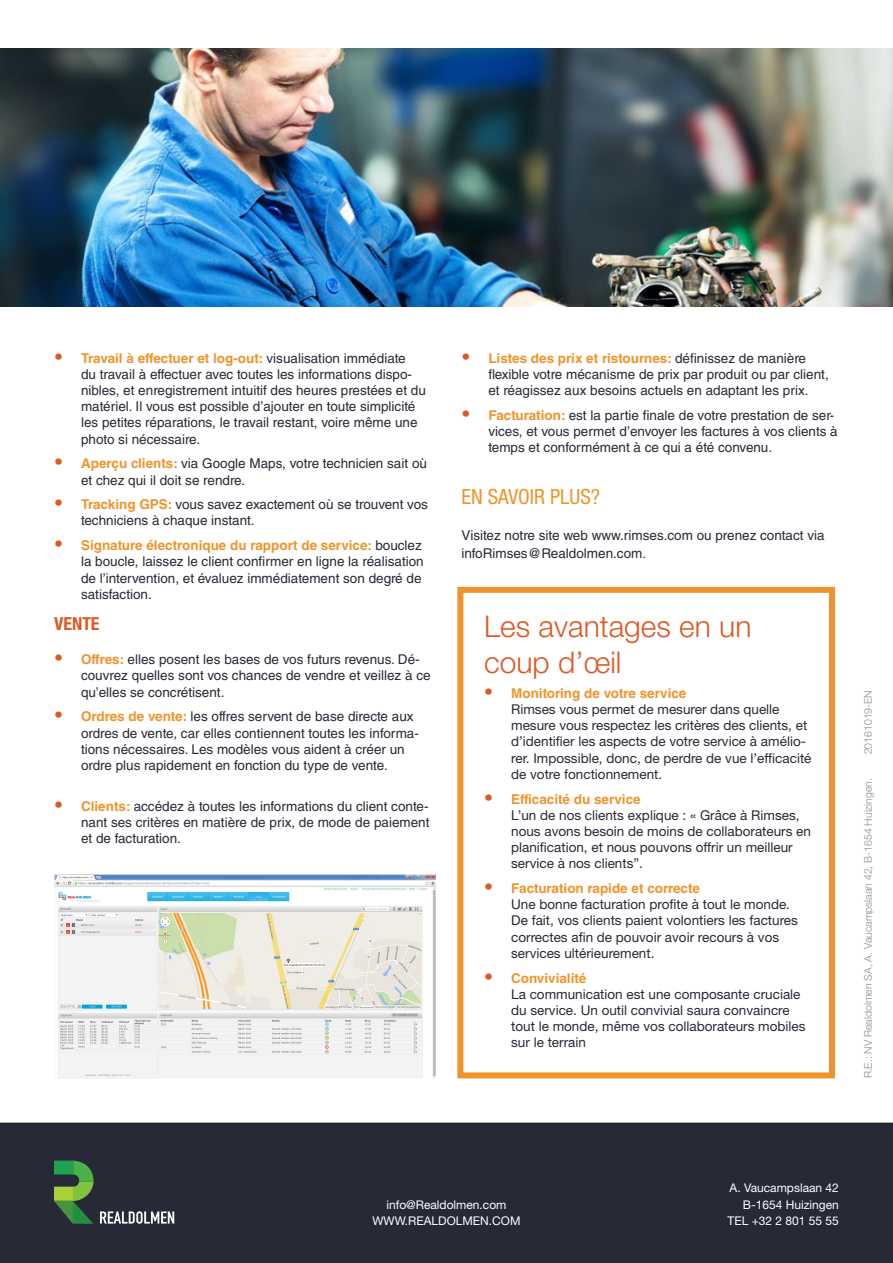
<style>
.page{position:relative;width:893px;height:1263px;background:#fff}
.page>*{position:absolute;margin:0;border:0;box-sizing:border-box;transform-origin:0 0}
.bullet_list_WITH_spa{font:300 30px/36px "Helvetica Neue LT Std";color:#dc5a25}
.t1{font:condensed 21px "Helvetica Neue LT Std";color:#ef942c}
.t2{font:700 condensed 18px "Helvetica Neue LT Std";color:#dc5a25}
.t3{font:13.5px/16.2px "Helvetica LT Std";color:#272936}
.t4{font:13.5px/16.2px "Helvetica Neue LT Std";color:#272936}
.t5{font:12px "Helvetica Neue LT Std";color:#fff}
.t6{font:300 10.5px "Helvetica Neue LT Std";color:#8a8c8f}
.s1{font-family:"Helvetica Neue LT Std";font-weight:700;font-stretch:condensed;font-size:18px;color:#dc5a25}
.s2{font-weight:700;color:#ef942c}
.s3{font-weight:700;font-stretch:condensed;font-size:18px;color:#dc5a25}
.s4{font-family:"Helvetica LT Std";font-weight:700;color:#ef942c}
</style>
<div class="page">
<div style="left:0;top:1123px;width:893px;height:140px;background:#272936"></div>
<img style="left:0;top:48px;width:893px;height:258px">
<svg style="left:100px;top:1211px;width:74px;height:13px"></svg>
<svg style="left:54px;top:1160px;width:40px;height:64px;background:#447a3e"></svg>
<div style="left:457px;top:587px;width:378px;height:491px;border:6px solid #ef942c"></div>
<img style="left:54px;top:874px;width:381px;height:204px">
<p class="t3" style="left:81px;top:350px;width:346px;text-indent:-27px"><span class="s1">•</span> <span class="s2">Travail à effectuer et log-out:</span> visualisation immédiate<br>du travail à effectuer avec toutes les informations dispo&shy;nibles, et enregistrement intuitif des heures prestées et du matériel. Il vous est possible d’ajouter en toute simplicité les petites réparations, le travail restant, voire même une photo si nécessaire.</p>
<p class="t3" style="left:81px;top:455px;width:347px;text-indent:-27px"><span class="s1">•</span> <span class="s2">Aperçu clients:</span> via Google Maps, votre technicien sait où et chez qui il doit se rendre.</p>
<p class="t3" style="left:81px;top:496px;width:348px;text-indent:-27px"><span class="s1">•</span> <span class="s2">Tracking GPS:</span> vous savez exactement où se trouvent vos techniciens à chaque instant.</p>
<p class="t3" style="left:81px;top:537px;width:344px;text-indent:-27px"><span class="s1">•</span> <span class="s2">Signature électronique du rapport de service:</span> bouclez la boucle, laissez le client confirmer en ligne la réalisation de l’intervention, et évaluez immédiatement son degré de satisfaction.</p>
<p class="t2" style="left:54px;top:613px;width:47px">VENTE</p>
<p class="t3" style="left:81px;top:651px;width:351px;text-indent:-27px"><span class="s1">•</span> <span class="s2">Offres:</span> elles posent les bases de vos futurs revenus. Dé&shy;couvrez quelles sont vos chances de vendre et veillez à ce qu’elles se concrétisent.</p>
<p class="t3" style="left:81px;top:708px;width:339px;text-indent:-27px"><span class="s1">•</span> <span class="s2">Ordres de vente:</span> les offres servent de base directe aux ordres de vente, car elles contiennent toutes les informa&shy;tions nécessaires. Les modèles vous aident à créer un ordre plus rapidement en fonction du type de vente.</p>
<p class="t3" style="left:81px;top:798px;width:350px;text-align:justify;text-indent:-27px"><span class="s1">•</span> <span class="s2">Clients:</span> accédez à toutes les informations du client conte&shy;nant ses critères en matière de prix, de mode de paiement et de facturation.</p>
<p class="t3" style="left:488px;top:350px;width:342px;text-indent:-27px"><span class="s1">•</span> <span class="s2">Listes des prix et ristournes:</span> définissez de manière flexible votre mécanisme de prix par produit ou par client, et réagissez aux besoins actuels en adaptant les prix.</p>
<p class="t3" style="left:488px;top:407px;width:351px;text-indent:-27px"><span class="s1">•</span> <span class="s2">Facturation:</span> est la partie finale de votre prestation de ser&shy;vices, et vous permet d’envoyer les factures à vos clients à temps et conformément à ce qui a été convenu.</p>
<p class="t1" style="left:461px;top:484px;width:140px">EN SAVOIR PLUS?</p>
<p class="t3" style="left:461px;top:527px;width:365px">Visitez notre site web www.rimses.com ou prenez contact via</p>
<p class="t3" style="left:461px;top:545px;width:186px">infoRimses@Realdolmen.com.</p>
<p class="bullet_list_WITH_spa" style="left:484px;top:608px;width:269px">Les avantages en un coup d’œil</p>
<p class="t4" style="left:511px;top:685px;width:302px;text-indent:-27px"><span class="s3">•</span> <span class="s4">Monitoring de votre service<br></span>Rimses vous permet de mesurer dans quelle mesure vous respectez les critères des clients, et d’identifier les aspects de votre service à amélio&shy;rer. Impossible, donc, de perdre de vue l’efficacité de votre fonctionnement.</p>
<p class="t4" style="left:511px;top:790px;width:301px;text-indent:-27px"><span class="s3">•</span> <span class="s4">Efficacité du service<br></span>L’un de nos clients explique : « Grâce à Rimses, nous avons besoin de moins de collaborateurs en planification, et nous pouvons offrir un meilleur service à nos clients”.</p>
<p class="t4" style="left:511px;top:880px;width:288px;text-indent:-27px"><span class="s3">•</span> <span class="s4">Facturation rapide et correcte<br></span>Une bonne facturation profite à tout le monde.<br>De fait, vos clients paient volontiers les factures correctes afin de pouvoir avoir recours à vos services ultérieurement.</p>
<p class="t4" style="left:511px;top:969px;width:296px;text-indent:-27px"><span class="s3">•</span> <span class="s4">Convivialité<br></span>La communication est une composante cruciale du service. Un outil convivial saura convaincre tout le monde, même vos collaborateurs mobiles sur le terrain</p>
<p class="t6" style="left:862px;top:754px;width:66px;rotate:-90deg">20161019-EN</p>
<p class="t6" style="left:862px;top:1078px;width:302px;rotate:-90deg">R.E.: NV Realdolmen SA, A. Vaucampslaan 42, B-1654 Huizingen.</p>
<p class="t5" style="left:386px;top:1197px;width:122px">info@Realdolmen.com</p>
<p class="t5" style="left:372px;top:1214px;width:150px">WWW.REALDOLMEN.COM</p>
<p class="t5" style="left:730px;top:1181px;width:111px">A. Vaucampslaan 42</p>
<p class="t5" style="left:743px;top:1197px;width:98px">B-1654 Huizingen</p>
<p class="t5" style="left:727px;top:1214px;width:113px">TEL +32 2 801 55 55</p>
</div>
